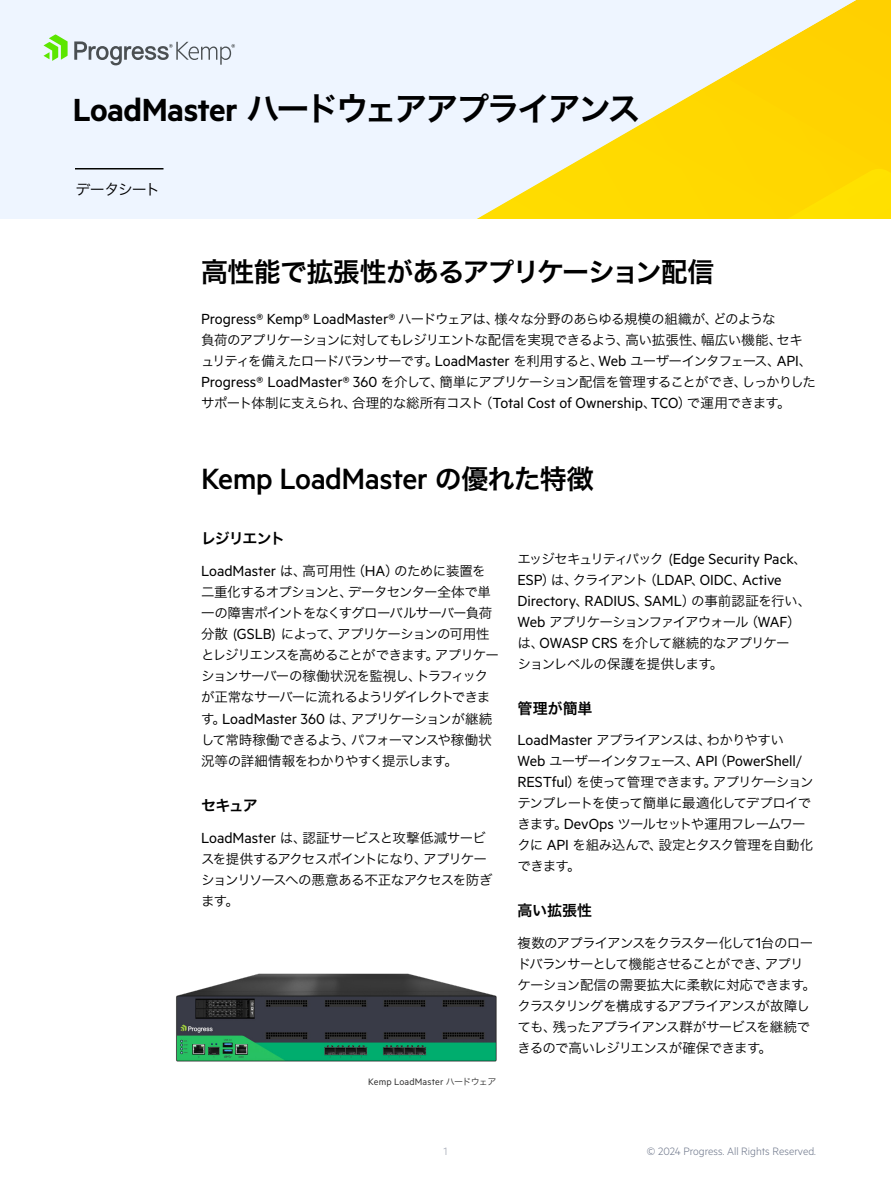
<style>
.page{position:relative;width:891px;height:1188px;background:#fff}
.page>*{position:absolute;margin:0;border:0;box-sizing:border-box;transform-origin:0 0}
.t1{font:33px "Hira Kaku Pro W6";letter-spacing:-.085em;color:#000}
.Titles_Level_1{font:500 33px "Metric";letter-spacing:-.02em;color:#000}
.Titles_Level_1-2{font:27px "Hira Kaku Pro W6";letter-spacing:-.045em;color:#000}
.Body_1{font:16.5px/21px "Metric";letter-spacing:-.005em;color:#000}
.Body_1-2{font:15px "Hira Kaku Pro W6";letter-spacing:-.025em;color:#000}
.t2{font:15px "Hira Kaku Pro W3";letter-spacing:-.05em;color:#000}
.Body_1-3{font:13.5px/21px "Hira Kaku Pro W3";letter-spacing:-.055em;color:#000}
.t3{font:300 12px "Metric";color:#6c7589}
.t4{font:300 12px "Metric";color:#989eac}
.Intro_Text{font:10.5px "Metric";letter-spacing:.015em;color:#333}
.s1{font-family:"Metric";font-weight:600;font-size:36px}
.s2{font-family:"Metric";font-size:16.5px}
.s3{font-family:"Hira Kaku Pro W6";font-weight:400;font-size:27px}
.s4{font-family:"Hira Kaku Pro W3";font-size:13.5px}
.s5{font-family:"Hira Kaku Pro W3";font-size:9px}
</style>
<div class="page">
<div style="left:0;top:0;width:891px;height:219px;background:#eef5ff"></div>
<svg style="left:477px;top:0;width:414px;height:219px"></svg>
<svg style="left:787px;top:169px;width:104px;height:50px;background:#ffdc00"></svg>
<svg style="left:44px;top:34px;width:24px;height:27px"></svg>
<svg style="left:74px;top:41px;width:161px;height:24px"></svg>
<hr style="left:75px;top:168px;width:89px;height:2px;background:#040503">
<img style="left:176px;top:973px;width:321px;height:89px">
<h1 class="t1" style="left:73px;top:79px;width:569px"><span class="s1">LoadMaster</span> ハードウェアアプライアンス</h1>
<p class="t2" style="left:75px;top:176px;width:86px">データシート</p>
<p class="Titles_Level_1-2" style="left:201px;top:248px;width:515px">高性能で拡張性があるアプリケーション配信</p>
<p class="Body_1-3" style="left:201px;top:308px;width:617px"><span class="s2">Progress® Kemp® LoadMaster®</span> ハードウェアは、様々な分野のあらゆる規模の組織が、どのような<br>負荷のアプリケーションに対してもレジリエントな配信を実現できるよう、高い拡張性、幅広い機能、セキュリティを備えたロードバランサーです。<span class="s2">LoadMaster</span> を利用すると、<span class="s2">Web</span> ユーザーインタフェース、<span class="s2">API</span>、<span class="s2">Progress® LoadMaster® 360</span> を介して、簡単にアプリケーション配信を管理することができ、しっかりしたサポート体制に支えられ、合理的な総所有コスト（<span class="s2">Total Cost of Ownership</span>、<span class="s2">TCO</span>）で運用できます。</p>
<p class="Titles_Level_1" style="left:201px;top:460px;width:394px">Kemp LoadMaster <span class="s3">の優れた特徴</span></p>
<p class="Body_1-2" style="left:201px;top:525px;width:86px">レジリエント</p>
<p class="Body_1-3" style="left:201px;top:559px;width:299px"><span class="s2">LoadMaster</span> は、高可用性（<span class="s2">HA</span>）のために装置を二重化するオプションと、データセンター全体で単一の障害ポイントをなくすグローバルサーバー負荷分散 (<span class="s2">GSLB</span>) によって、アプリケーションの可用性とレジリエンスを高めることができます。アプリケーションサーバーの稼働状況を監視し、トラフィックが正常なサーバーに流れるようリダイレクトできま</p>
<p class="Body_1-3" style="left:201px;top:708px;width:293px;text-align:justify">す。<span class="s2">LoadMaster 360</span> は、アプリケーションが継続して常時稼働できるよう、パフォーマンスや稼働状況等の詳細情報をわかりやすく提示します。</p>
<p class="Body_1-2" style="left:201px;top:792px;width:58px">セキュア</p>
<p class="Body_1-3" style="left:201px;top:826px;width:293px"><span class="s2">LoadMaster</span> は、認証サービスと攻撃低減サービスを提供するアクセスポイントになり、アプリケーションリソースへの悪意ある不正なアクセスを防ぎます。</p>
<p class="Body_1" style="left:518px;top:548px;width:295px"><span class="s4">エッジセキュリティパック (</span>Edge Security Pack<span class="s4">、<br></span>ESP<span class="s4">）は、クライアント（</span>LDAP<span class="s4">、</span>OIDC<span class="s4">、</span>Active<br>Directory<span class="s4">、</span>RADIUS<span class="s4">、</span>SAML<span class="s4">）の事前認証を行い、</span></p>
<p class="Body_1-3" style="left:518px;top:610px;width:285px"><span class="s2">Web</span> アプリケーションファイアウォール（<span class="s2">WAF</span>）は、<span class="s2">OWASP CRS</span> を介して継続的なアプリケーションレベルの保護を提供します。</p>
<p class="Body_1-2" style="left:518px;top:695px;width:77px">管理が簡単</p>
<p class="Body_1-3" style="left:518px;top:729px;width:268px"><span class="s2">LoadMaster</span> アプライアンスは、わかりやすい</p>
<p class="Body_1" style="left:518px;top:750px;width:286px">Web <span class="s4">ユーザーインタフェース、</span>API<span class="s4">（</span>PowerShell<span class="s4">/</span></p>
<p class="Body_1-3" style="left:518px;top:771px;width:298px"><span class="s2">RESTful</span>）を使って管理できます。アプリケーションテンプレートを使って簡単に最適化してデプロイできます。<span class="s2">DevOps</span> ツールセットや運用フレームワークに <span class="s2">API</span> を組み込んで、設定とタスク管理を自動化できます。</p>
<p class="Body_1-2" style="left:518px;top:897px;width:76px">高い拡張性</p>
<p class="Body_1-3" style="left:518px;top:931px;width:300px">複数のアプライアンスをクラスター化して<span class="s2">1</span>台のロードバランサーとして機能させることができ、アプリケーション配信の需要拡大に柔軟に対応できます。クラスタリングを構成するアプライアンスが故障しても、残ったアプライアンス群がサービスを継続できるので高いレジリエンスが確保できます。</p>
<p class="Intro_Text" style="left:368px;top:1076px;width:130px">Kemp LoadMaster <span class="s5">ハードウェア</span></p>
<p class="t4" style="left:444px;top:1144px;width:5px">1</p>
<p class="t3" style="left:647px;top:1144px;width:171px">© 2024 Progress. All Rights Reserved.</p>
</div>
